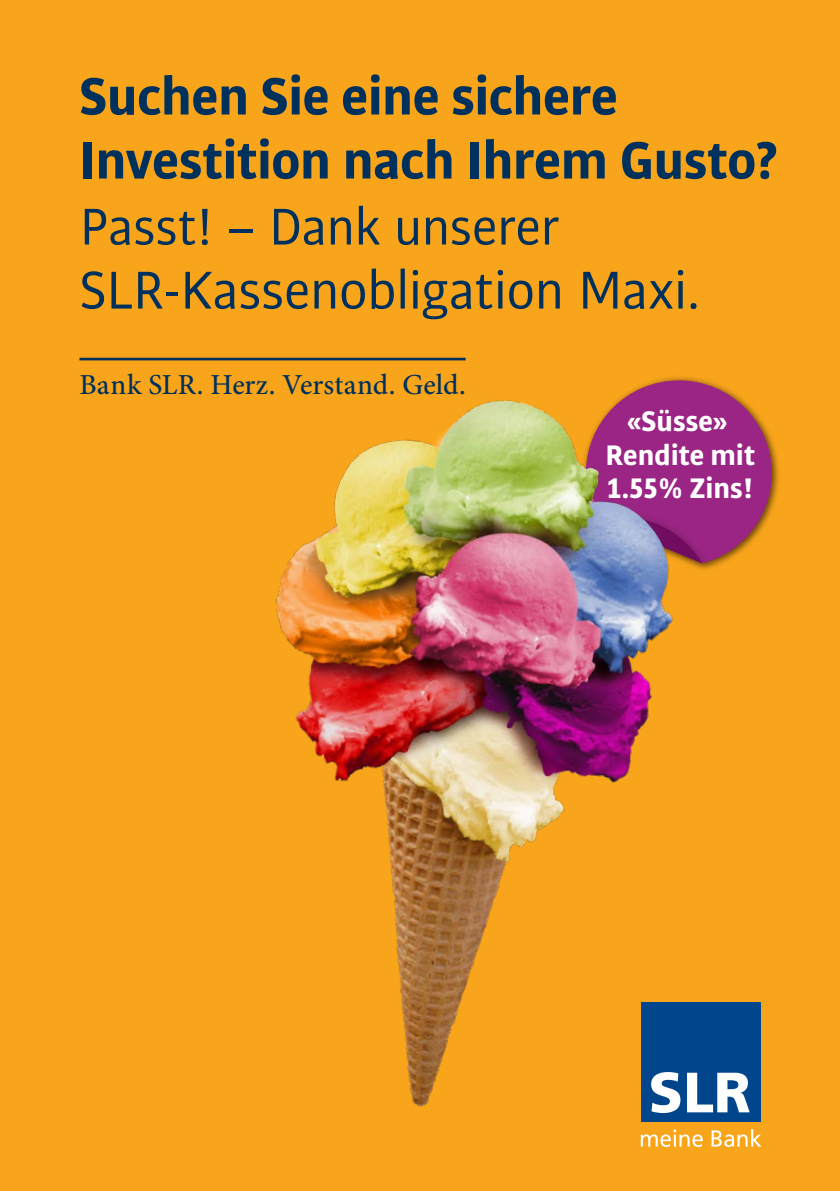
<style>
.page{position:relative;width:840px;height:1191px;background:#fff}
.page>*{position:absolute;margin:0;border:0;box-sizing:border-box;transform-origin:0 0}
.t1{font:56.8px "Bulo";letter-spacing:-.01em;color:#00305c}
.t2{font:700 56px/64px "Bulo";letter-spacing:-.005em;color:#00305c}
.t3{font:55.2px "Bulo";letter-spacing:-.015em;color:#00305c}
.t4{font:700 30.2px/33.2px "Bulo";color:#fff;text-align:center}
.t5{font:500 29px "Minion Pro";letter-spacing:.005em;color:#00305c}
</style>
<div class="page">
<div style="left:0;top:0;width:839px;height:1191px;background:#f9a51b"></div>
<img style="left:731px;top:391px;width:48px;height:168px">
<div style="left:585px;top:380px;width:186px;height:186px;background:#9a2584;border-radius:50%"></div>
<img style="left:193px;top:357px;width:538px;height:790px">
<hr style="left:79px;top:358px;width:386px;height:2px;background:#00305c">
<div style="left:640px;top:1002px;width:120px;height:120px;background:#01468c"></div>
<svg style="left:651px;top:1072px;width:29px;height:41px"></svg>
<svg style="left:687px;top:1072px;width:62px;height:40px"></svg>
<svg style="left:640px;top:1129px;width:62px;height:17px"></svg>
<svg style="left:711px;top:1129px;width:50px;height:17px"></svg>
<p class="t2" style="left:79px;top:63px;width:702px">Suchen Sie eine sichere<br>Investition nach Ihrem Gusto?</p>
<p class="t3" style="left:79px;top:192px;width:481px">Passt! – Dank unserer</p>
<p class="t1" style="left:79px;top:255px;width:622px">SLR-Kassenobligation Maxi.</p>
<p class="t5" style="left:79px;top:365px;width:387px">Bank SLR. Herz. Verstand. Geld.</p>
<p class="t4" style="left:605px;top:404px;width:151px">«Süsse»<br>Rendite mit<br>1.55% Zins!</p>
</div>
